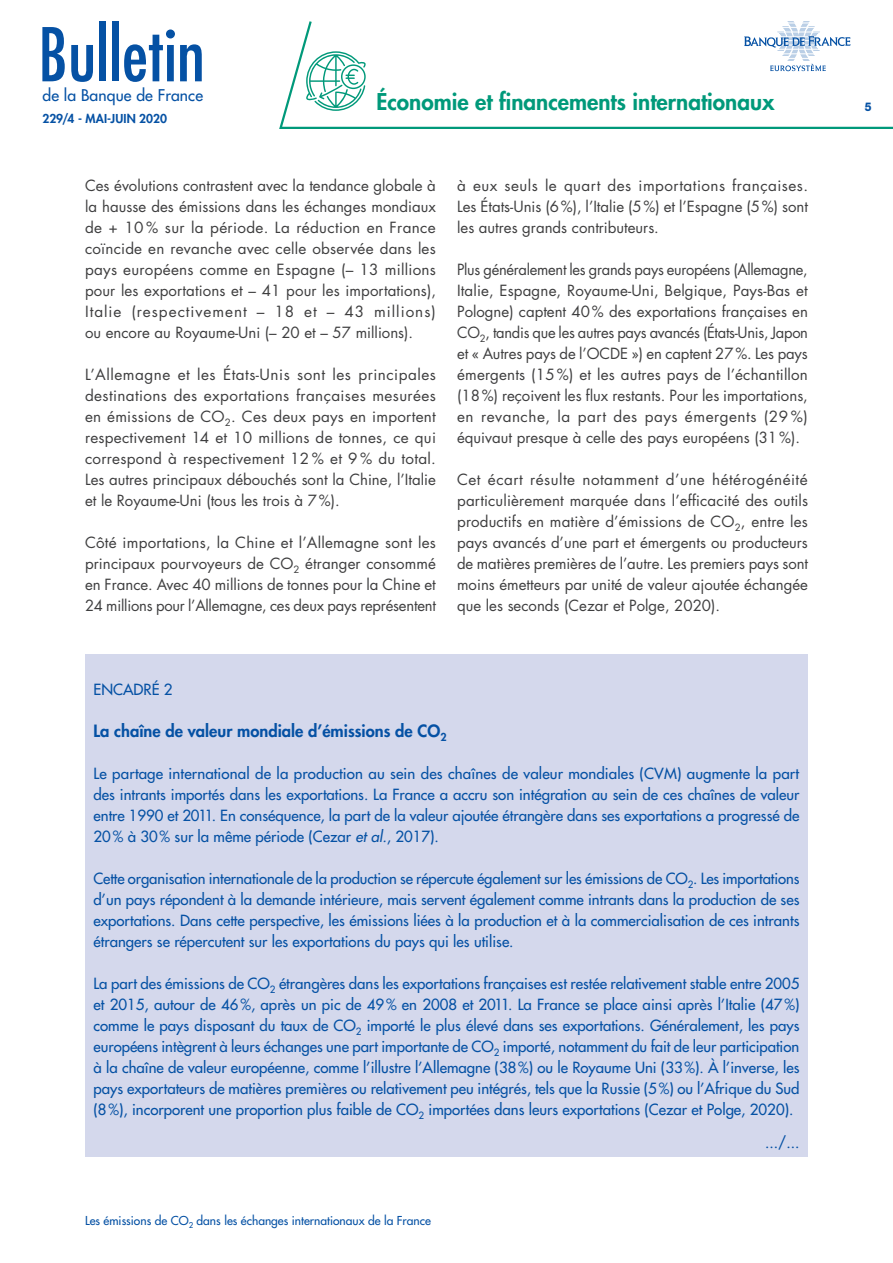
<style>
.page{position:relative;width:893px;height:1263px;background:#fff}
.page>*{position:absolute;margin:0;border:0;box-sizing:border-box;transform-origin:0 0}
.t1{font:condensed 72px "Futura Std";color:#0551a4}
.t2{font:800 22.5px "Futura Std";color:#00997a}
.t3{font:800 16.5px "Futura Std";color:#0551a4}
.t4{font:500 15.75px "Futura Std";letter-spacing:.01em;color:#0551a4}
.t5{font:15px/21px "Futura Std";color:#3e3e3f;text-align:justify}
.t6{font:500 15px/21px "Futura Std";color:#0551a4;text-align:justify}
.t7{font:500 12px "Futura Std";color:#0551a4}
.t8{font:800 12px "Futura Std";letter-spacing:.005em;color:#0551a4}
.t9{font:800 12px "Helvetica Neue LT Std";color:#0551a4;scale:.9 1}
.s1{font-style:italic}
</style>
<div class="page">
<svg style="left:279px;top:21px;width:614px;height:108px"></svg>
<svg style="left:306px;top:51px;width:60px;height:60px"></svg>
<svg style="left:744px;top:22px;width:106px;height:49px"></svg>
<div style="left:85px;top:654px;width:723px;height:503px;background:#d4d8ec"></div>
<h1 class="t1" style="left:38px;top:12px;width:168px">Bulletin</h1>
<p class="t4" style="left:43px;top:86px;width:162px">de la Banque de France</p>
<p class="t8" style="left:43px;top:111px;width:126px">229/4 - MAI-JUIN 2020</p>
<h2 class="t2" style="left:376px;top:88px;width:400px">Économie et financements internationaux</h2>
<p class="t5" style="left:85px;top:175px;width:353px">Ces évolutions contrastent avec la tendance globale à la hausse des émissions dans les échanges mondiaux de + 10 % sur la période. La réduction en France coïncide en revanche avec celle observée dans les pays européens comme en Espagne (– 13 millions pour les exportations et – 41 pour les importations), Italie (respectivement – 18 et – 43 millions) ou encore au Royaume-Uni (– 20 et – 57 millions).</p>
<p class="t5" style="left:85px;top:364px;width:352px">L’Allemagne et les États-Unis sont les principales destinations des exportations françaises mesurées en émissions de CO<sub>2</sub>. Ces deux pays en importent respectivement 14 et 10 millions de tonnes, ce qui correspond à respectivement 12% et 9 % du total.<br>Les autres principaux débouchés sont la Chine, l’Italie et le Royaume-Uni (tous les trois à 7%).</p>
<p class="t5" style="left:85px;top:532px;width:352px">Côté importations, la Chine et l’Allemagne sont les principaux pourvoyeurs de CO<sub>2</sub> étranger consommé en France. Avec 40 millions de tonnes pour la Chine et 24 millions pour l’Allemagne, ces deux pays représentent</p>
<p class="t5" style="left:457px;top:175px;width:352px">à eux seuls le quart des importations françaises.<br>Les États‑Unis (6%), l’Italie (5%) et l’Espagne (5%) sont les autres grands contributeurs.</p>
<p class="t5" style="left:457px;top:259px;width:352px">Plus généralement les grands pays européens (Allemagne, Italie, Espagne, Royaume-Uni, Belgique, Pays-Bas et Pologne) captent 40% des exportations françaises en CO<sub>2</sub>, tandis que les autres pays avancés (États-Unis, Japon et « Autres pays de l’OCDE ») en captent 27%. Les pays émergents (15%) et les autres pays de l’échantillon (18%) reçoivent les flux restants. Pour les importations, en revanche, la part des pays émergents (29 %) équivaut presque à celle des pays européens (31%).</p>
<p class="t5" style="left:457px;top:469px;width:353px">Cet écart résulte notamment d’une hétérogénéité particulièrement marquée dans l’efficacité des outils productifs en matière d’émissions de CO<sub>2</sub>, entre les pays avancés d’une part et émergents ou producteurs de matières premières de l’autre. Les premiers pays sont moins émetteurs par unité de valeur ajoutée échangée que les seconds (Cezar et Polge, 2020).</p>
<p class="t6" style="left:94px;top:679px;width:80px">ENCADRÉ 2</p>
<p class="t3" style="left:94px;top:721px;width:355px">La chaîne de valeur mondiale d’émissions de CO<sub>2</sub></p>
<p class="t6" style="left:94px;top:763px;width:707px">Le partage international de la production au sein des chaînes de valeur mondiales (CVM) augmente la part des intrants importés dans les exportations. La France a accru son intégration au sein de ces chaînes de valeur entre 1990 et 2011. En conséquence, la part de la valeur ajoutée étrangère dans ses exportations a progressé de 20% à 30% sur la même période (Cezar <span class="s1">et al.</span>, 2017).</p>
<p class="t6" style="left:94px;top:868px;width:707px">Cette organisation internationale de la production se répercute également sur les émissions de CO<sub>2</sub>. Les importations d’un pays répondent à la demande intérieure, mais servent également comme intrants dans la production de ses exportations. Dans cette perspective, les émissions liées à la production et à la commercialisation de ces intrants étrangers se répercutent sur les exportations du pays qui les utilise.</p>
<p class="t6" style="left:94px;top:973px;width:707px">La part des émissions de CO<sub>2</sub> étrangères dans les exportations françaises est restée relativement stable entre 2005 et 2015, autour de 46%, après un pic de 49% en 2008 et 2011. La France se place ainsi après l’Italie (47%) comme le pays disposant du taux de CO<sub>2</sub> importé le plus élevé dans ses exportations. Généralement, les pays européens intègrent à leurs échanges une part importante de CO<sub>2</sub> importé, notamment du fait de leur participation à la chaîne de valeur européenne, comme l’illustre l’Allemagne (38%) ou le Royaume Uni (33%). À l’inverse, les pays exportateurs de matières premières ou relativement peu intégrés, tels que la Russie (5%) ou l’Afrique du Sud (8%), incorporent une proportion plus faible de CO<sub>2</sub> importées dans leurs exportations (Cezar et Polge, 2020).</p>
<p class="t6" style="left:765px;top:1132px;width:36px">.../...</p>
<p class="t7" style="left:85px;top:1213px;width:347px">Les émissions de CO<sub>2</sub> dans les échanges internationaux de la France</p>
<p class="t9" style="left:865px;top:99px;width:9px">5</p>
</div>
